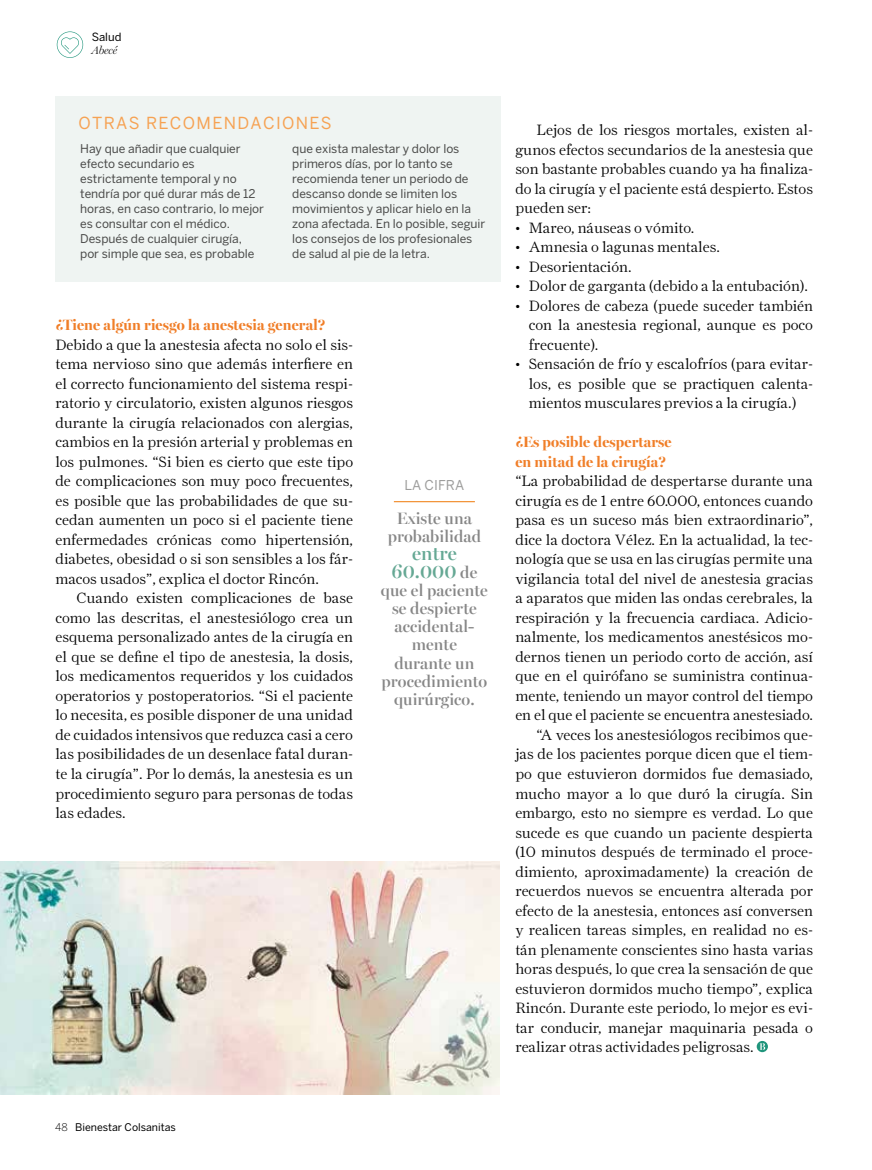
<style>
.page{position:relative;width:872px;height:1170px;background:#fff}
.page>*{position:absolute;margin:0;border:0;box-sizing:border-box;transform-origin:0 0}
.t1{font:600 19.5px/18px "Miller Banner";letter-spacing:.005em;color:#65a894;text-align:center}
.t2{font:600 16.5px/18px "Miller Banner";letter-spacing:.005em;color:#878787;text-align:center}
.t3{font:16.5px "Benton Sans";letter-spacing:.08em;color:#f6a253}
.t4{font:300 15px/19.5px "Farnham Display";color:#000;text-align:justify}
.t5{font:700 15px/19.5px "Miller Banner";letter-spacing:.01em;color:#f07e28}
.t6{font:13.5px "Benton Sans";letter-spacing:.005em;color:#9d9d9c}
.t7{font:12px/15px "Benton Sans";letter-spacing:-.005em;color:#4a4a49}
.t8{font:11.25px "Benton Sans";color:#000}
.t9{font:italic 300 11.25px "Miller Display";color:#000}
.t10{font:10.5px "Benton Sans";color:#000}
.s1{font-size:16.5px;color:#878787}
.s2{font-weight:300}
</style>
<div class="page">
<hr style="left:394px;top:501px;width:81px;height:1px;background:#f18825">
<img style="left:0;top:861px;width:499px;height:233px">
<svg style="left:57px;top:31px;width:26px;height:27px"></svg>
<svg style="left:756px;top:1040px;width:12px;height:12px"></svg>
<svg style="left:759px;top:1043px;width:6px;height:6px"></svg>
<div style="left:55px;top:96px;width:446px;height:185px;background:#eff4f2"></div>
<p class="t8" style="left:92px;top:30px;width:31px">Salud</p>
<p class="t9" style="left:92px;top:44px;width:27px">Abecé</p>
<p class="t3" style="left:78px;top:114px;width:255px">OTRAS RECOMENDACIONES</p>
<p class="t7" style="left:80px;top:141px;width:185px">Hay que añadir que cualquier efecto secundario es estrictamente temporal y no tendría por qué durar más de 12 horas, en caso contrario, lo mejor es consultar con el médico.<br>Después de cualquier cirugía,<br>por simple que sea, es probable</p>
<p class="t7" style="left:292px;top:141px;width:195px">que exista malestar y dolor los primeros días, por lo tanto se recomienda tener un periodo de descanso donde se limiten los movimientos y aplicar hielo en la zona afectada. En lo posible, seguir los consejos de los profesionales de salud al pie de la letra.</p>
<p class="t5" style="left:55px;top:315px;width:271px">¿Tiene algún riesgo la anestesia general?</p>
<p class="t4" style="left:55px;top:335px;width:299px">Debido a que la anestesia afecta no solo el sis&shy;tema nervioso sino que además interfiere en el correcto funcionamiento del sistema respi&shy;ratorio y circulatorio, existen algunos riesgos durante la cirugía relacionados con alergias, cambios en la presión arterial y problemas en los pulmones. “Si bien es cierto que este tipo de complicaciones son muy poco frecuentes, es posible que las probabilidades de que su&shy;cedan aumenten un poco si el paciente tiene enfermedades crónicas como hipertensión, diabetes, obesidad o si son sensibles a los fár&shy;macos usados”, explica el doctor Rincón.</p>
<p class="t4" style="left:55px;top:588px;width:299px;text-indent:21px">Cuando existen complicaciones de base como las descritas, el anestesiólogo crea un esquema personalizado antes de la cirugía en el que se define el tipo de anestesia, la dosis, los medicamentos requeridos y los cuidados operatorios y postoperatorios. “Si el paciente lo necesita, es posible disponer de una unidad de cuidados intensivos que reduzca casi a cero las posibilidades de un desenlace fatal duran&shy;te la cirugía”. Por lo demás, la anestesia es un procedimiento seguro para personas de todas las edades.</p>
<p class="t6" style="left:404px;top:477px;width:61px">LA CIFRA</p>
<p class="t2" style="left:388px;top:509px;width:95px">Existe una probabilidad</p>
<h1 class="t1" style="left:391px;top:544px;width:87px">entre<br>60.000 <span class="s1">de</span></h1>
<p class="t2" style="left:381px;top:581px;width:108px">que el paciente se despierte accidental&shy;mente<br>durante un procedimiento quirúrgico.</p>
<p class="t4" style="left:515px;top:120px;width:299px;text-indent:21px">Lejos de los riesgos mortales, existen al&shy;gunos efectos secundarios de la anestesia que son bastante probables cuando ya ha finaliza&shy;do la cirugía y el paciente está despierto. Estos pueden ser:</p>
<p class="t4" style="left:515px;top:218px;width:181px">• Mareo, náuseas o vómito.</p>
<p class="t4" style="left:515px;top:237px;width:206px">• Amnesia o lagunas mentales.</p>
<p class="t4" style="left:515px;top:257px;width:118px">• Desorientación.</p>
<p class="t4" style="left:515px;top:276px;width:294px">• Dolor de garganta (debido a la entubación).</p>
<p class="t4" style="left:529px;top:296px;width:286px;text-indent:-14px">• Dolores de cabeza (puede suceder también con la anestesia regional, aunque es poco frecuente).</p>
<p class="t4" style="left:529px;top:354px;width:286px;text-indent:-13px">• Sensación de frío y escalofríos (para evitar&shy;los, es posible que se practiquen calenta&shy;mientos musculares previos a la cirugía.)</p>
<p class="t5" style="left:515px;top:432px;width:158px">¿Es posible despertarse en mitad de la cirugía?</p>
<p class="t4" style="left:515px;top:471px;width:299px">“La probabilidad de despertarse durante una</p>
<p class="t4" style="left:515px;top:491px;width:299px">cirugía es de 1 entre 60.000, entonces cuando</p>
<p class="t4" style="left:515px;top:510px;width:299px">pasa es un suceso más bien extraordinario”,</p>
<p class="t4" style="left:515px;top:530px;width:299px">dice la doctora Vélez. En la actualidad, la tec-</p>
<p class="t4" style="left:515px;top:549px;width:299px">nología que se usa en las cirugías permite una</p>
<p class="t4" style="left:515px;top:569px;width:299px">vigilancia total del nivel de anestesia gracias</p>
<p class="t4" style="left:515px;top:588px;width:299px">a aparatos que miden las ondas cerebrales, la</p>
<p class="t4" style="left:515px;top:608px;width:299px">respiración y la frecuencia cardiaca. Adicio-</p>
<p class="t4" style="left:515px;top:627px;width:299px">nalmente, los medicamentos anestésicos mo-</p>
<p class="t4" style="left:515px;top:647px;width:299px">dernos tienen un periodo corto de acción, así</p>
<p class="t4" style="left:515px;top:666px;width:299px">que en el quirófano se suministra continua-</p>
<p class="t4" style="left:515px;top:686px;width:299px">mente, teniendo un mayor control del tiempo</p>
<p class="t4" style="left:515px;top:705px;width:299px">en el que el paciente se encuentra anestesiado.</p>
<p class="t4" style="left:536px;top:725px;width:278px">“A veces los anestesiólogos recibimos que-</p>
<p class="t4" style="left:515px;top:744px;width:299px">jas de los pacientes porque dicen que el tiem-</p>
<p class="t4" style="left:515px;top:764px;width:299px">po que estuvieron dormidos fue demasiado,</p>
<p class="t4" style="left:515px;top:783px;width:299px">mucho mayor a lo que duró la cirugía. Sin</p>
<p class="t4" style="left:515px;top:803px;width:299px">embargo, esto no siempre es verdad. Lo que</p>
<p class="t4" style="left:515px;top:822px;width:299px">sucede es que cuando un paciente despierta</p>
<p class="t4" style="left:515px;top:842px;width:299px">(10 minutos después de terminado el proce-</p>
<p class="t4" style="left:515px;top:861px;width:299px">dimiento, aproximadamente) la creación de</p>
<p class="t4" style="left:515px;top:881px;width:299px">recuerdos nuevos se encuentra alterada por</p>
<p class="t4" style="left:515px;top:900px;width:299px">efecto de la anestesia, entonces así conversen</p>
<p class="t4" style="left:515px;top:920px;width:299px">y realicen tareas simples, en realidad no es-</p>
<p class="t4" style="left:515px;top:939px;width:299px">tán plenamente conscientes sino hasta varias</p>
<p class="t4" style="left:515px;top:959px;width:299px">horas después, lo que crea la sensación de que</p>
<p class="t4" style="left:515px;top:978px;width:299px">estuvieron dormidos mucho tiempo”, explica</p>
<p class="t4" style="left:515px;top:998px;width:299px">Rincón. Durante este periodo, lo mejor es evi-</p>
<p class="t4" style="left:515px;top:1017px;width:299px">tar conducir, manejar maquinaria pesada o</p>
<p class="t4" style="left:515px;top:1037px;width:240px">realizar otras actividades peligrosas.</p>
<p class="t10" style="left:55px;top:1120px;width:122px"><span class="s2">48</span> Bienestar Colsanitas</p>
</div>
